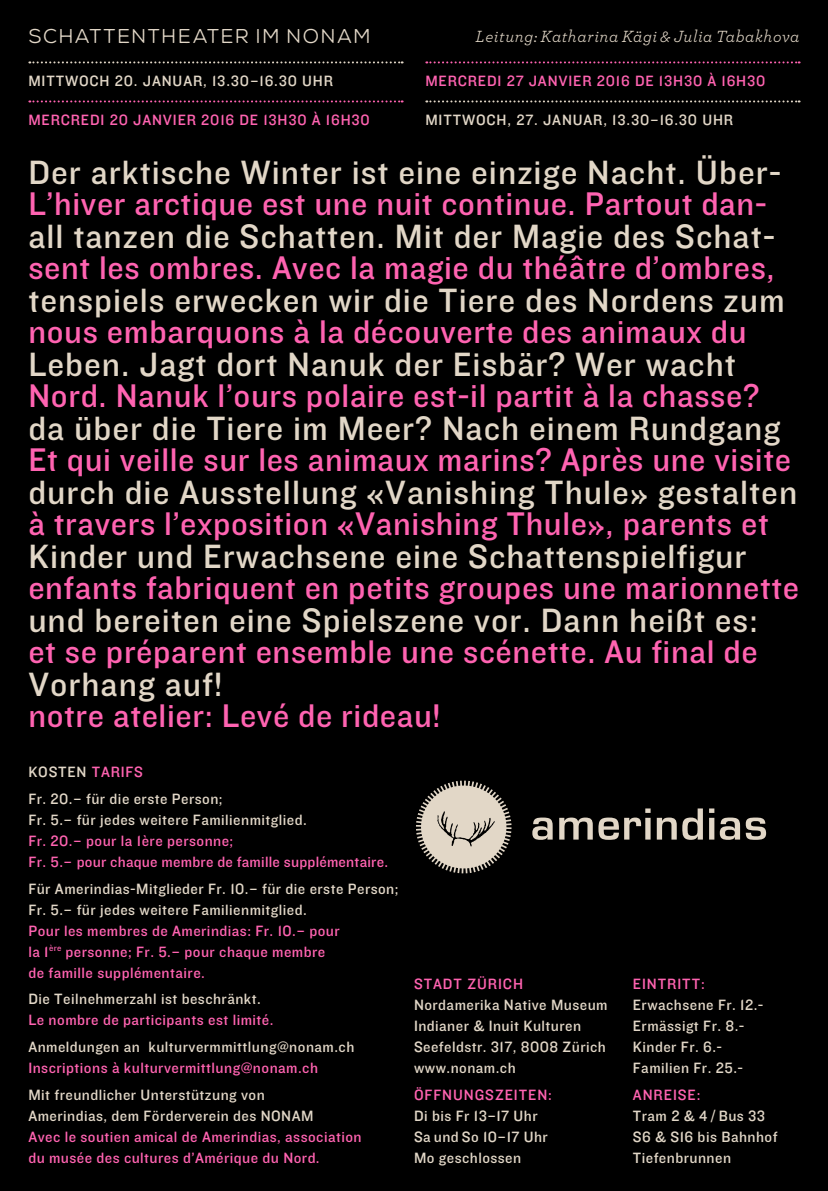
<style>
.page{position:relative;width:828px;height:1191px;background:#000}
.page>*{position:absolute;margin:0;border:0;box-sizing:border-box;transform-origin:0 0}
.t1{font:35px/64px "Knockout 31 Junior Middlewt";letter-spacing:.03em;color:#e2d7c7}
.t2{font:34px/64px "Knockout 31 Junior Middlewt";letter-spacing:.02em;color:#ff63b1}
.t3{font:20px "Nexa Rust Sans";letter-spacing:.07em;color:#e2d7c7}
.t4{font:italic 17px "Archer";letter-spacing:.03em;color:#e2d7c7}
.t5{font:15.6px/21px "Knockout 31 Junior Middlewt";letter-spacing:.03em;color:#e2d7c7}
.t6{font:15.6px/21px "Knockout 31 Junior Middlewt";letter-spacing:.03em;color:#ff63b1}
.t7{font:15.6px "Knockout 31 Junior Middlewt";letter-spacing:.055em;color:#ff63b1}
.t8{font:15.6px "Knockout 31 Junior Middlewt";letter-spacing:.055em;color:#e2d7c7}
.t9{font:15.6px "Knockout 31 Junior Middlewt";letter-spacing:.06em;color:#ff63b1}
.s1{color:#ff63b1}
</style>
<div class="page">
<svg style="left:29px;top:61px;width:374px;height:2px"></svg>
<svg style="left:29px;top:100px;width:374px;height:2px"></svg>
<svg style="left:426px;top:61px;width:373px;height:2px"></svg>
<svg style="left:426px;top:100px;width:373px;height:2px"></svg>
<svg style="left:532px;top:808px;width:234px;height:32px"></svg>
<svg style="left:416px;top:780px;width:95px;height:93px"></svg>
<p class="t3" style="left:28px;top:25px;width:344px">SCHATTENTHEATER IM NONAM</p>
<p class="t4" style="left:475px;top:24px;width:325px">Leitung: Katharina Kägi &amp; Julia Tabakhova</p>
<p class="t8" style="left:28px;top:70px;width:306px">MITTWOCH 20. JANUAR, 13.30–16.30 UHR</p>
<p class="t7" style="left:28px;top:109px;width:343px">MERCREDI 20 JANVIER 2016 DE 13H30 À 16H30</p>
<p class="t7" style="left:425px;top:70px;width:341px">MERCREDI 27 JANVIER 2016 DE 13H30 À 16H30</p>
<p class="t8" style="left:425px;top:109px;width:309px">MITTWOCH, 27. JANUAR, 13.30–16.30 UHR</p>
<p class="t1" style="left:28px;top:139px;width:770px">Der arktische Winter ist eine einzige Nacht. Über&shy;all tanzen die Schatten. Mit der Magie des Schat&shy;tenspiels erwecken wir die Tiere des Nordens zum Leben. Jagt dort Nanuk der Eisbär? Wer wacht<br>da über die Tiere im Meer? Nach einem Rundgang durch die Ausstellung «Vanishing Thule» gestalten Kinder und Erwachsene eine Schattenspielfigur und bereiten eine Spielszene vor. Dann heißt es:<br>Vorhang auf!</p>
<p class="t2" style="left:28px;top:170px;width:772px">L’hiver arctique est une nuit continue. Partout dan&shy;sent les ombres. Avec la magie du théâtre d’ombres, nous embarquons à la découverte des animaux du Nord. Nanuk l’ours polaire est-il partit à la chasse?<br>Et qui veille sur les animaux marins? Après une visite à travers l’exposition «Vanishing Thule», parents et enfants fabriquent en petits groupes une marionnette et se préparent ensemble une scénette. Au final de notre atelier: Levé de rideau!</p>
<p class="t5" style="left:28px;top:758px;width:196px;line-height:26.6px">KOSTEN <span class="s1">TARIFS<br></span>Fr. 20.– für die erste Person;</p>
<p class="t5" style="left:28px;top:808px;width:280px">Fr. 5.– für jedes weitere Familienmitglied.</p>
<p class="t6" style="left:28px;top:829px;width:361px">Fr. 20.– pour la 1ère personne;<br>Fr. 5.– pour chaque membre de famille supplémentaire.</p>
<p class="t5" style="left:28px;top:877px;width:372px">Für Amerindias-Mitglieder Fr. 10.– für die erste Person;<br>Fr. 5.– für jedes weitere Familienmitglied.</p>
<p class="t6" style="left:28px;top:919px;width:313px">Pour les membres de Amerindias: Fr. 10.– pour la 1<sup>ère</sup> personne; Fr. 5.– pour chaque membre de famille supplémentaire.</p>
<p class="t5" style="left:28px;top:987px;width:234px">Die Teilnehmerzahl ist beschränkt.</p>
<p class="t6" style="left:28px;top:1008px;width:247px">Le nombre de participants est limité.</p>
<p class="t5" style="left:28px;top:1035px;width:327px">Anmeldungen an kulturvermmittlung@nonam.ch</p>
<p class="t6" style="left:28px;top:1056px;width:291px">Inscriptions à kulturvermittlung@nonam.ch</p>
<p class="t5" style="left:28px;top:1083px;width:287px">Mit freundlicher Unterstützung von<br>Amerindias, dem Förderverein des NONAM</p>
<p class="t6" style="left:28px;top:1125px;width:335px">Avec le soutien amical de Amerindias, association du musée des cultures d’Amérique du Nord.</p>
<p class="t9" style="left:414px;top:973px;width:110px">STADT ZÜRICH</p>
<p class="t5" style="left:414px;top:993px;width:195px">Nordamerika Native Museum<br>Indianer &amp; Inuit Kulturen<br>Seefeldstr. 317, 8008 Zürich www.nonam.ch</p>
<p class="t9" style="left:414px;top:1083px;width:139px">ÖFFNUNGSZEITEN:</p>
<p class="t5" style="left:414px;top:1104px;width:135px">Di bis Fr 13–17 Uhr<br>Sa und So 10–17 Uhr<br>Mo geschlossen</p>
<p class="t9" style="left:633px;top:973px;width:73px">EINTRITT:</p>
<p class="t5" style="left:633px;top:993px;width:132px">Erwachsene Fr. 12.-<br>Ermässigt Fr. 8.-<br>Kinder Fr. 6.-<br>Familien Fr. 25.-</p>
<p class="t9" style="left:633px;top:1083px;width:69px">ANREISE:</p>
<p class="t5" style="left:633px;top:1104px;width:146px">Tram 2 &amp; 4 / Bus 33<br>S6 &amp; S16 bis Bahnhof<br>Tiefenbrunnen</p>
</div>
